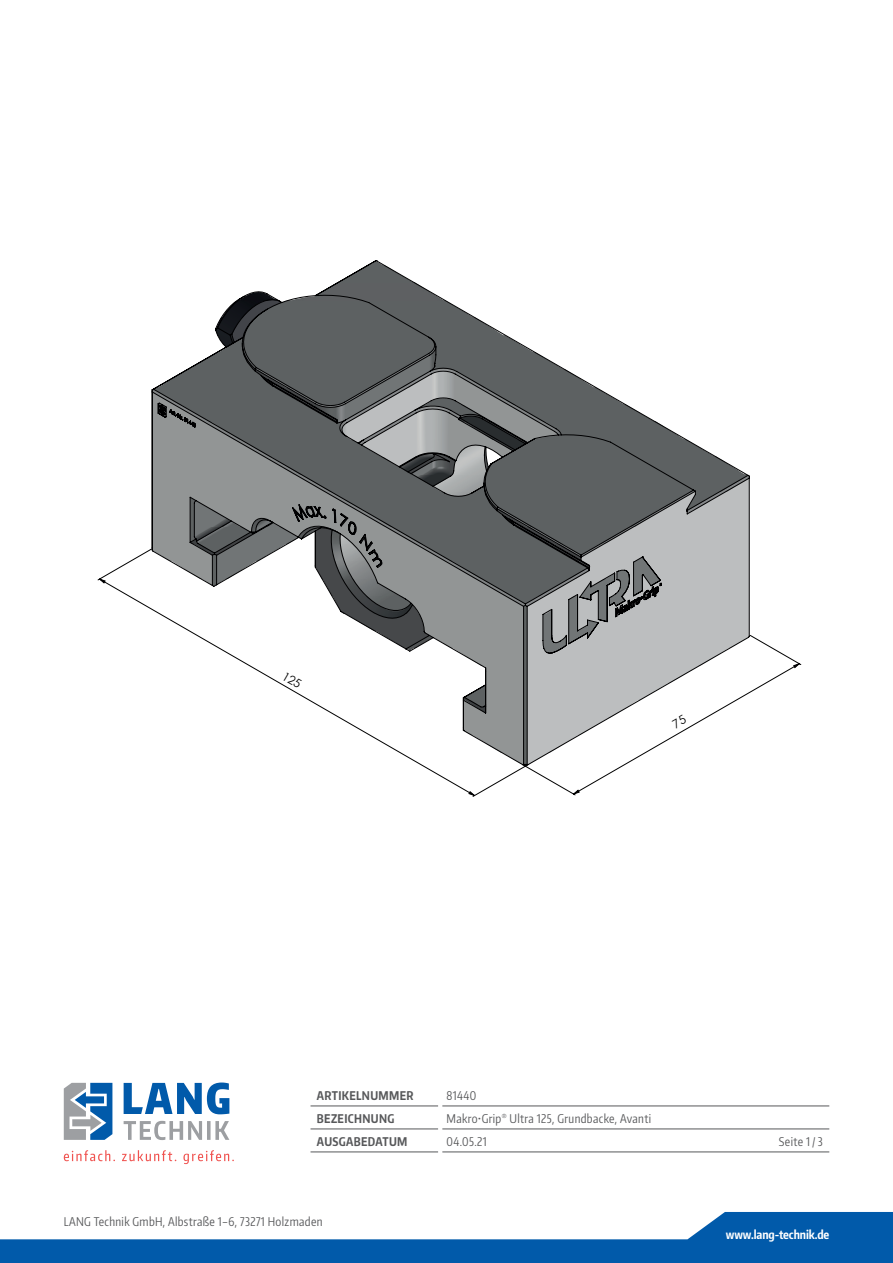
<style>
.page{position:relative;width:893px;height:1263px;background:#fff}
.page>*{position:absolute;margin:0;border:0;box-sizing:border-box;transform-origin:0 0}
.t1{font:12px "Encode Sans Compressed";letter-spacing:.03em;color:#57585a}
.t2{font:700 12px "Encode Sans Compressed";letter-spacing:.03em;color:#57585a}
.t3{font:700 12px "Encode Sans Compressed";letter-spacing:-.01em;color:#fff}
</style>
<div class="page">
<svg style="left:0;top:1212px;width:893px;height:51px;fill:#015aaa"></svg>
<svg style="left:124px;top:1082px;width:105px;height:32px"></svg>
<svg style="left:124px;top:1121px;width:105px;height:19px"></svg>
<svg style="left:64px;top:1083px;width:48px;height:57px"></svg>
<svg style="left:64px;top:1150px;width:170px;height:14px"></svg>
<hr style="left:311px;top:1106px;width:127px;height:1px;background:#57585a">
<hr style="left:442px;top:1106px;width:387px;height:1px;background:#57585a">
<hr style="left:311px;top:1129px;width:127px;height:1px;background:#57585a">
<hr style="left:442px;top:1129px;width:387px;height:1px;background:#57585a">
<hr style="left:311px;top:1152px;width:127px;height:1px;background:#57585a">
<hr style="left:442px;top:1152px;width:387px;height:1px;background:#57585a">
<svg style="left:151px;top:260px;width:599px;height:507px"></svg>
<svg style="left:283px;top:672px;width:19px;height:16px"></svg>
<svg style="left:524px;top:635px;width:277px;height:160px"></svg>
<p class="t2" style="left:317px;top:1087px;width:98px">ARTIKELNUMMER</p>
<p class="t1" style="left:447px;top:1087px;width:31px">81440</p>
<p class="t2" style="left:317px;top:1110px;width:79px">BEZEICHNUNG</p>
<p class="t1" style="left:447px;top:1110px;width:206px">Makro•Grip<sup>®</sup> Ultra 125, Grundbacke, Avanti</p>
<p class="t2" style="left:317px;top:1133px;width:92px">AUSGABEDATUM</p>
<p class="t1" style="left:447px;top:1133px;width:42px">04.05.21</p>
<p class="t1" style="left:779px;top:1133px;width:45px">Seite 1 / 3</p>
<p class="t1" style="left:64px;top:1213px;width:260px">LANG Technik GmbH, Albstraße 1–6, 73271 Holzmaden</p>
<p class="t3" style="left:726px;top:1227px;width:105px">www.lang-technik.de</p>
</div>
